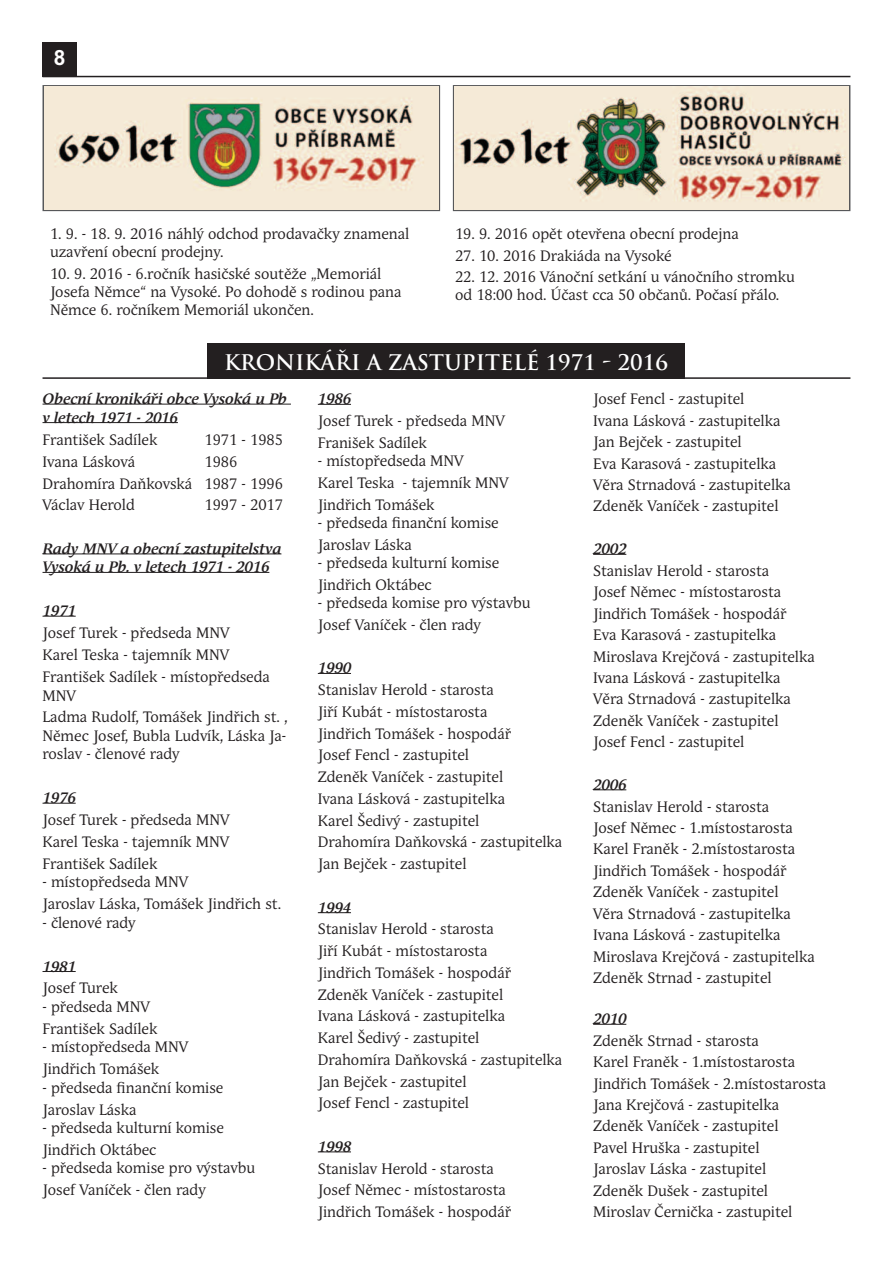
<style>
.page{position:relative;width:893px;height:1263px;background:#fff}
.page>*{position:absolute;margin:0;border:0;box-sizing:border-box;transform-origin:0 0}
.t1{font:700 21px "Trajan Pro";color:#fff}
.t2{font:700 21px "Arial";color:#fff}
.t3{font:15px/21.5px "Andulka Book Pro";color:#231f20}
.t4{font:italic 700 15px/18.5px "Andulka Book Pro";color:#231f20}
</style>
<div class="page">
<div style="left:43px;top:43px;width:34px;height:34px;background:#231f20"></div>
<hr style="left:43px;top:76px;width:807px;height:1px;background:#231f20">
<div style="left:43px;top:85px;width:397px;height:126px;border:2px solid #57585a"></div>
<img style="left:44px;top:87px;width:395px;height:123px">
<div style="left:453px;top:85px;width:397px;height:126px;border:2px solid #57585a"></div>
<img style="left:454px;top:87px;width:395px;height:123px">
<hr style="left:43px;top:404px;width:248px;height:1px;background:#231f20">
<hr style="left:43px;top:422px;width:135px;height:1px;background:#231f20">
<hr style="left:43px;top:554px;width:238px;height:1px;background:#231f20">
<hr style="left:43px;top:572px;width:226px;height:1px;background:#231f20">
<hr style="left:43px;top:616px;width:33px;height:1px;background:#231f20">
<hr style="left:43px;top:803px;width:33px;height:1px;background:#231f20">
<hr style="left:43px;top:971px;width:33px;height:1px;background:#231f20">
<hr style="left:318px;top:404px;width:33px;height:1px;background:#231f20">
<hr style="left:318px;top:673px;width:33px;height:1px;background:#231f20">
<hr style="left:318px;top:912px;width:33px;height:1px;background:#231f20">
<hr style="left:318px;top:1152px;width:33px;height:1px;background:#231f20">
<hr style="left:593px;top:554px;width:33px;height:1px;background:#231f20">
<hr style="left:593px;top:789px;width:33px;height:1px;background:#231f20">
<hr style="left:593px;top:1024px;width:33px;height:1px;background:#231f20">
<hr style="left:43px;top:377px;width:807px;height:2px;background:#231f20">
<div style="left:207px;top:343px;width:478px;height:35px;background:#231f20"></div>
<h1 class="t2" style="left:54px;top:45px;width:13px">8</h1>
<p class="t3" style="left:50px;top:226px;width:361px;line-height:18px">1. 9. - 18. 9. 2016 náhlý odchod prodavačky znamenal uzavření obecní prodejny.</p>
<p class="t3" style="left:50px;top:266px;width:353px;line-height:18px">10. 9. 2016 - 6.ročník hasičské soutěže „Memoriál<br>Josefa Němce“ na Vysoké. Po dohodě s rodinou pana<br>Němce 6. ročníkem Memoriál ukončen.</p>
<p class="t3" style="left:455px;top:225px;width:285px">19. 9. 2016 opět otevřena obecní prodejna</p>
<p class="t3" style="left:455px;top:246px;width:218px">27. 10. 2016 Drakiáda na Vysoké</p>
<p class="t3" style="left:455px;top:269px;width:341px;line-height:18px">22. 12. 2016 Vánoční setkání u vánočního stromku od 18:00 hod. Účast cca 50 občanů. Počasí přálo.</p>
<h1 class="t1" style="left:224px;top:355px;width:445px">KRONIKÁŘI A ZASTUPITELÉ 1971 - 2016</h1>
<p class="t4" style="left:43px;top:391px;width:246px">Obecní kronikáři obce Vysoká u Pb v letech 1971 - 2016</p>
<p class="t3" style="left:43px;top:430px;width:116px">František Sadílek</p>
<p class="t3" style="left:205px;top:430px;width:80px">1971 - 1985</p>
<p class="t3" style="left:43px;top:452px;width:94px">Ivana Lásková</p>
<p class="t3" style="left:43px;top:452px;width:242px;line-height:21.9px;text-indent:162px">1986<br>Drahomíra Daňkovská 1987 - 1996<br>Václav Herold</p>
<p class="t3" style="left:205px;top:496px;width:80px">1997 - 2017</p>
<p class="t4" style="left:43px;top:541px;width:240px">Rady MNV a obecní zastupitelstva<br>Vysoká u Pb. v letech 1971 - 2016</p>
<p class="t4" style="left:43px;top:603px;width:35px">1971</p>
<p class="t3" style="left:43px;top:624px;width:229px;line-height:21.9px">Josef Turek - předseda MNV<br>Karel Teska - tajemník MNV<br>František Sadílek - místopředseda</p>
<p class="t3" style="left:43px;top:686px;width:247px;line-height:21.9px">MNV<br>Ladma Rudolf, Tomášek Jindřich st. ,</p>
<p class="t3" style="left:43px;top:728px;width:245px;line-height:18.5px">Němec Josef, Bubla Ludvík, Láska Ja&shy;roslav - členové rady</p>
<p class="t4" style="left:43px;top:790px;width:35px">1976</p>
<p class="t3" style="left:43px;top:810px;width:189px;line-height:21.9px;text-align:justify">Josef Turek - předseda MNV Karel Teska - tajemník MNV František Sadílek</p>
<p class="t3" style="left:43px;top:873px;width:240px;line-height:21.9px">- místopředseda MNV<br>Jaroslav Láska, Tomášek Jindřich st.</p>
<p class="t3" style="left:43px;top:913px;width:95px">- členové rady</p>
<p class="t4" style="left:43px;top:959px;width:35px">1981</p>
<p class="t3" style="left:43px;top:979px;width:77px">Josef Turek</p>
<p class="t3" style="left:43px;top:997px;width:116px;line-height:21.9px">- předseda MNV<br>František Sadílek</p>
<p class="t3" style="left:43px;top:1038px;width:147px;line-height:21.9px">- místopředseda MNV<br>Jindřich Tomášek</p>
<p class="t3" style="left:43px;top:1078px;width:182px;line-height:21.9px">- předseda finanční komise<br>Jaroslav Láska</p>
<p class="t3" style="left:43px;top:1118px;width:183px;line-height:21.9px">- předseda kulturní komise<br>Jindřich Oktábec</p>
<p class="t3" style="left:43px;top:1159px;width:214px;line-height:21.9px">- předseda komise pro výstavbu<br>Josef Vaníček - člen rady</p>
<p class="t4" style="left:318px;top:391px;width:35px">1986</p>
<p class="t3" style="left:318px;top:412px;width:189px">Josef Turek - předseda MNV<br>Franišek Sadílek</p>
<p class="t3" style="left:318px;top:452px;width:192px">- místopředseda MNV<br>Karel Teska - tajemník MNV<br>Jindřich Tomášek</p>
<p class="t3" style="left:318px;top:513px;width:182px">- předseda finanční komise<br>Jaroslav Láska</p>
<p class="t3" style="left:318px;top:554px;width:183px">- předseda kulturní komise<br>Jindřich Oktábec</p>
<p class="t3" style="left:318px;top:594px;width:214px">- předseda komise pro výstavbu<br>Josef Vaníček - člen rady</p>
<p class="t4" style="left:318px;top:661px;width:35px">1990</p>
<p class="t3" style="left:318px;top:681px;width:246px">Stanislav Herold - starosta<br>Jiří Kubát - místostarosta<br>Jindřich Tomášek - hospodář<br>Josef Fencl - zastupitel<br>Zdeněk Vaníček - zastupitel<br>Ivana Lásková - zastupitelka<br>Karel Šedivý - zastupitel<br>Drahomíra Daňkovská - zastupitelka<br>Jan Bejček - zastupitel</p>
<p class="t4" style="left:318px;top:900px;width:35px">1994</p>
<p class="t3" style="left:318px;top:920px;width:246px">Stanislav Herold - starosta<br>Jiří Kubát - místostarosta<br>Jindřich Tomášek - hospodář<br>Zdeněk Vaníček - zastupitel<br>Ivana Lásková - zastupitelka<br>Karel Šedivý - zastupitel<br>Drahomíra Daňkovská - zastupitelka<br>Jan Bejček - zastupitel<br>Josef Fencl - zastupitel</p>
<p class="t4" style="left:318px;top:1139px;width:35px">1998</p>
<p class="t3" style="left:318px;top:1159px;width:195px">Stanislav Herold - starosta<br>Josef Němec - místostarosta<br>Jindřich Tomášek - hospodář</p>
<p class="t3" style="left:593px;top:390px;width:199px">Josef Fencl - zastupitel<br>Ivana Lásková - zastupitelka<br>Jan Bejček - zastupitel<br>Eva Karasová - zastupitelka<br>Věra Strnadová - zastupitelka<br>Zdeněk Vaníček - zastupitel</p>
<p class="t4" style="left:593px;top:541px;width:35px">2002</p>
<p class="t3" style="left:593px;top:561px;width:223px">Stanislav Herold - starosta<br>Josef Němec - místostarosta<br>Jindřich Tomášek - hospodář<br>Eva Karasová - zastupitelka<br>Miroslava Krejčová - zastupitelka<br>Ivana Lásková - zastupitelka<br>Věra Strnadová - zastupitelka<br>Zdeněk Vaníček - zastupitel<br>Josef Fencl - zastupitel</p>
<p class="t4" style="left:593px;top:777px;width:35px">2006</p>
<p class="t3" style="left:593px;top:797px;width:223px">Stanislav Herold - starosta<br>Josef Němec - 1.místostarosta<br>Karel Franěk - 2.místostarosta<br>Jindřich Tomášek - hospodář<br>Zdeněk Vaníček - zastupitel<br>Věra Strnadová - zastupitelka<br>Ivana Lásková - zastupitelka<br>Miroslava Krejčová - zastupitelka<br>Zdeněk Strnad - zastupitel</p>
<p class="t4" style="left:593px;top:1011px;width:35px">2010</p>
<p class="t3" style="left:593px;top:1031px;width:235px">Zdeněk Strnad - starosta<br>Karel Franěk - 1.místostarosta<br>Jindřich Tomášek - 2.místostarosta<br>Jana Krejčová - zastupitelka<br>Zdeněk Vaníček - zastupitel<br>Pavel Hruška - zastupitel<br>Jaroslav Láska - zastupitel<br>Zdeněk Dušek - zastupitel<br>Miroslav Černička - zastupitel</p>
</div>
